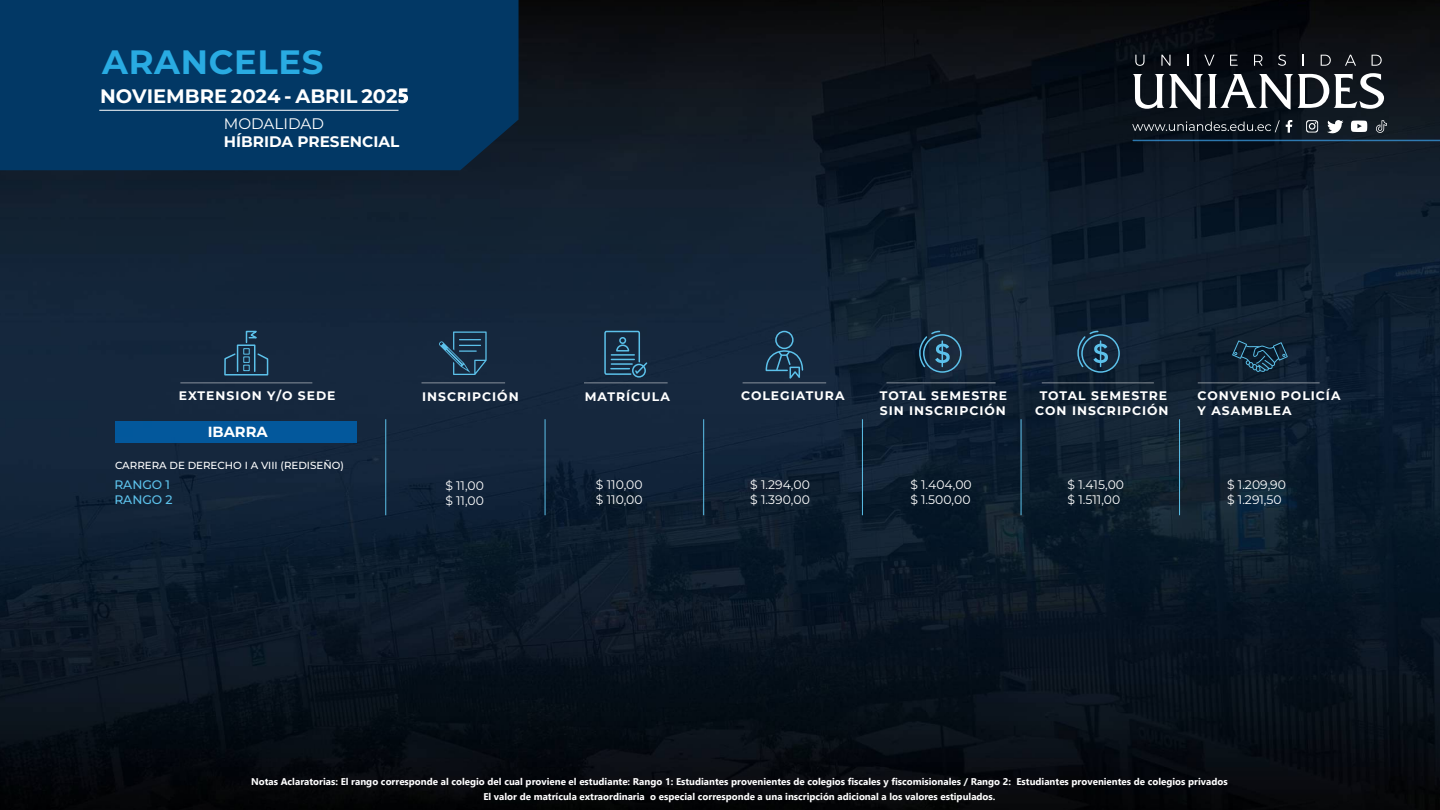
<style>
.page{position:relative;width:1440px;height:810px;background:#fff}
.page>*{position:absolute;margin:0;border:0;box-sizing:border-box;transform-origin:0 0}
.t1{font:700 33.75px "Montserrat";letter-spacing:.02em;color:#29abe2}
.t2{font:100 19.5px "Montserrat";color:#fff}
.t3{font:100 15.3px "Montserrat";color:#fff}
.t4{font:15.3px "Montserrat";color:#fff}
.t5{font:100 14.7px "Montserrat";color:#fff}
.t6{font:100 12.38px/14.9px "Montserrat";letter-spacing:.08em;color:#fff}
.t7{font:12.38px/14.9px "Montserrat";color:#fff}
.t8{font:100 12.38px/14.9px "Montserrat";color:#5cc1ea}
.t9{font:100 10.27px "Montserrat";color:#fff}
.t10{font:700 9.75px/14.5px "Gadugi";color:#fff;text-align:center}
.s1{font-family:"Leelawadee UI";font-weight:700}
</style>
<div class="page">
<img style="left:0;top:0;width:1440px;height:810px">
<div style="left:0;top:0;width:519px;height:170px;background:#023865"></div>
<svg style="left:1135px;top:55px;width:10px;height:11px"></svg>
<svg style="left:1161px;top:55px;width:10px;height:11px"></svg>
<svg style="left:1204px;top:55px;width:11px;height:11px"></svg>
<svg style="left:1230px;top:55px;width:8px;height:11px"></svg>
<svg style="left:1254px;top:55px;width:9px;height:11px"></svg>
<svg style="left:1278px;top:55px;width:8px;height:11px"></svg>
<svg style="left:1302px;top:55px;width:2px;height:11px"></svg>
<svg style="left:1321px;top:55px;width:10px;height:11px"></svg>
<svg style="left:1345px;top:55px;width:11px;height:11px"></svg>
<svg style="left:1372px;top:55px;width:10px;height:11px"></svg>
<svg style="left:1133px;top:73px;width:251px;height:37px"></svg>
<svg style="left:1132px;top:120px;width:148px;height:12px;background:#2e353d"></svg>
<svg style="left:1286px;top:120px;width:6px;height:13px"></svg>
<svg style="left:1306px;top:120px;width:12px;height:13px"></svg>
<svg style="left:1327px;top:120px;width:16px;height:13px"></svg>
<svg style="left:1376px;top:120px;width:11px;height:13px"></svg>
<svg style="left:1351px;top:121px;width:16px;height:11px"></svg>
<hr style="left:1133px;top:140px;width:307px;height:1px;background:#3fa9f5">
<hr style="left:99px;top:110px;width:300px;height:1px;background:#fff">
<hr style="left:1021px;top:419px;width:1px;height:96px;background:#5cc1ea">
<hr style="left:1179px;top:419px;width:1px;height:96px;background:#5cc1ea">
<hr style="left:862px;top:419px;width:1px;height:96px;background:#5cc1ea">
<hr style="left:703px;top:419px;width:1px;height:96px;background:#5cc1ea">
<hr style="left:545px;top:419px;width:1px;height:96px;background:#5cc1ea">
<hr style="left:386px;top:419px;width:1px;height:96px;background:#5cc1ea">
<div style="left:116px;top:421px;width:241px;height:22px;background:#03589c"></div>
<svg style="left:1232px;top:340px;width:56px;height:32px;background:#19374b"></svg>
<div style="left:775px;top:331px;width:19px;height:18px;border:2px solid #5cc1ea;border-radius:50%"></div>
<svg style="left:765px;top:350px;width:39px;height:32px"></svg>
<div style="left:632px;top:364px;width:14px;height:14px;border:2px solid #5cc1ea;border-radius:50%"></div>
<svg style="left:604px;top:330px;width:45px;height:46px;background:#244963"></svg>
<div style="left:619px;top:337px;width:7px;height:7px;border:2px solid #5cc1ea;border-radius:50%"></div>
<svg style="left:439px;top:331px;width:48px;height:44px;background:#23455e"></svg>
<svg style="left:223px;top:352px;width:46px;height:24px"></svg>
<div style="left:237px;top:344px;width:18px;height:28px;border:2px solid #5cc1ea"></div>
<svg style="left:245px;top:330px;width:17px;height:14px"></svg>
<div style="left:243px;top:348px;width:7px;height:7px;border:1px solid #5cc1ea"></div>
<div style="left:243px;top:357px;width:7px;height:6px;border:1px solid #5cc1ea"></div>
<div style="left:243px;top:365px;width:7px;height:6px;border:1px solid #5cc1ea"></div>
<div style="left:923px;top:334px;width:39px;height:39px;border:2px solid #5cc1ea;border-radius:50%"></div>
<svg style="left:913px;top:330px;width:37px;height:38px"></svg>
<div style="left:1081px;top:334px;width:39px;height:39px;border:2px solid #5cc1ea;border-radius:50%"></div>
<svg style="left:1071px;top:330px;width:37px;height:38px"></svg>
<hr style="left:180px;top:382px;width:132px;height:1px;background:#fff">
<hr style="left:886px;top:382px;width:110px;height:1px;background:#fff">
<hr style="left:1042px;top:382px;width:112px;height:1px;background:#fff">
<hr style="left:1198px;top:382px;width:122px;height:1px;background:#fff">
<hr style="left:422px;top:382px;width:83px;height:1px;background:#fff">
<hr style="left:584px;top:382px;width:84px;height:1px;background:#fff">
<hr style="left:743px;top:382px;width:83px;height:1px;background:#fff">
<h1 class="t1" style="left:102px;top:38px;width:223px">ARANCELES</h1>
<h2 class="t2" style="left:100px;top:83px;width:310px">NOVIEMBRE 2024 - ABRIL 202<span class="s1">5</span></h2>
<h3 class="t4" style="left:224px;top:113px;width:102px">MODALIDAD</h3>
<h3 class="t3" style="left:224px;top:132px;width:177px">HÍBRIDA PRESENCIAL</h3>
<p class="t6" style="left:179px;top:388px;width:158px">EXTENSION Y/O SEDE</p>
<p class="t6" style="left:422px;top:388px;width:98px">INSCRIPCIÓN</p>
<p class="t6" style="left:585px;top:388px;width:87px">MATRÍCULA</p>
<p class="t6" style="left:741px;top:388px;width:105px">COLEGIATURA</p>
<p class="t6" style="left:880px;top:388px;width:129px">TOTAL SEMESTRE<br>SIN INSCRIPCIÓN</p>
<p class="t6" style="left:1035px;top:388px;width:135px;text-align:center">TOTAL SEMESTRE<br>CON INSCRIPCIÓN</p>
<p class="t6" style="left:1198px;top:388px;width:144px">CONVENIO POLICÍA<br>Y ASAMBLEA</p>
<h3 class="t5" style="left:208px;top:422px;width:62px">IBARRA</h3>
<p class="t9" style="left:115px;top:459px;width:230px">CARRERA DE DERECHO I A VIII (REDISEÑO)</p>
<p class="t8" style="left:114px;top:477px;width:60px">RANGO 1<br>RANGO 2</p>
<p class="t7" style="left:596px;top:477px;width:48px">$ 110,00 $ 110,00</p>
<p class="t7" style="left:750px;top:477px;width:61px">$ 1.294,00 $ 1.390,00</p>
<p class="t7" style="left:910px;top:477px;width:63px">$ 1.404,00 $ 1.500,00</p>
<p class="t7" style="left:1068px;top:477px;width:58px">$ 1.415,00 $ 1.511,00</p>
<p class="t7" style="left:1227px;top:477px;width:60px">$ 1.209,90 $ 1.291,50</p>
<p class="t7" style="left:445px;top:478px;width:40px">$ 11,00 $ 11,00</p>
<p class="t10" style="left:251px;top:774px;width:978px">Notas Aclaratorias: El rango corresponde al colegio del cual proviene el estudiante: Rango 1: Estudiantes provenientes de colegios fiscales y fiscomisionales / Rango 2: Estudiantes provenientes de colegios privados<br>El valor de matrícula extraordinaria o especial corresponde a una inscripción adicional a los valores estipulados.</p>
</div>
